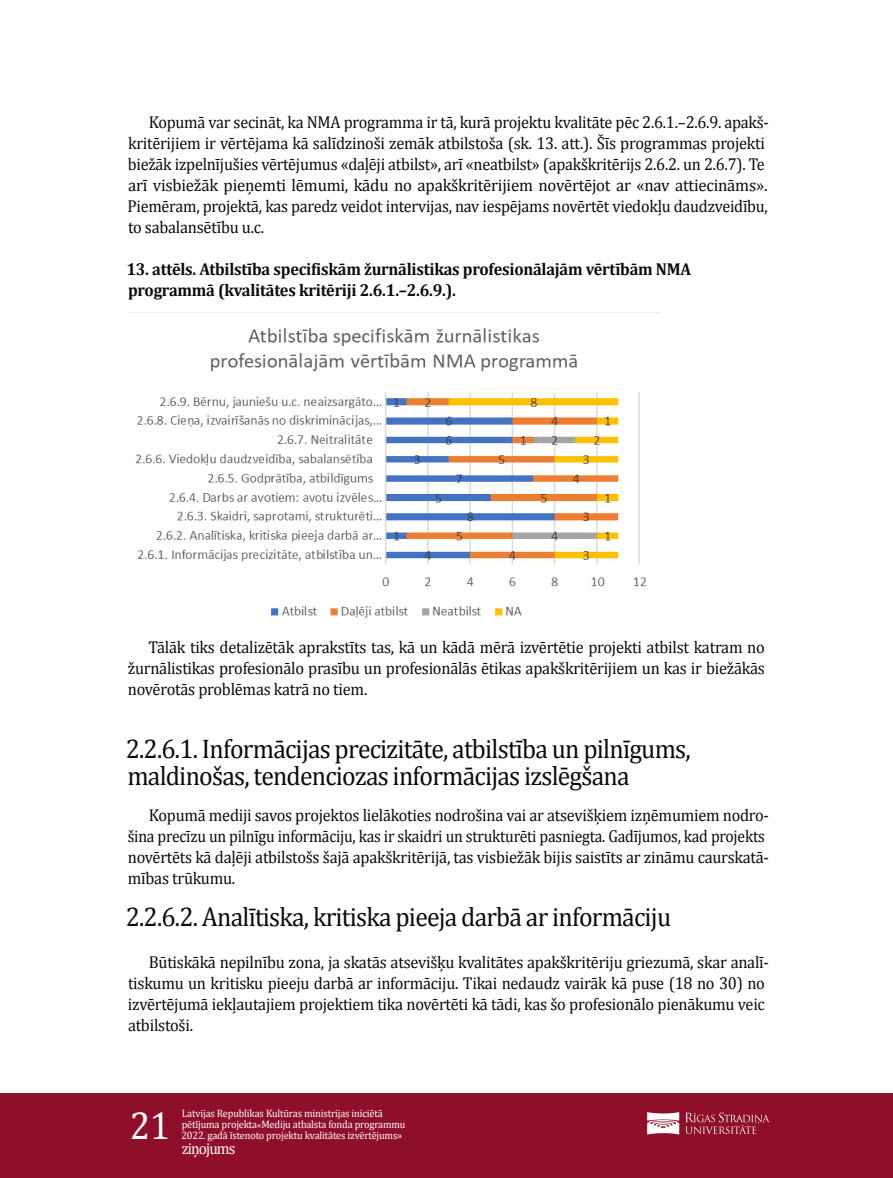
<style>
.page{position:relative;width:893px;height:1178px;background:#fff}
.page>*{position:absolute;margin:0;border:0;box-sizing:border-box;transform-origin:0 0}
.t1{font:39px "Cambria";color:#fff;scale:.95 1}
.ApaksVirsrakstsCambr{font:27px/27px "Cambria";letter-spacing:-.03em;color:#090b0c;scale:.95 1}
.t2{font:17.25px/21px "Cambria";letter-spacing:-.015em;color:#090b0c;scale:.95 1}
.t3{font:17.25px/21px "Cambria";letter-spacing:-.015em;color:#090b0c;scale:.94 1}
.t4{font:700 17.25px/21px "Cambria";letter-spacing:-.015em;color:#090b0c;scale:.95 1}
.t5{font:16.2px "Cambria";letter-spacing:-.06em;color:#fff;scale:.95 1}
.t6{font:10.8px/10.8px "Cambria";letter-spacing:-.015em;color:#fff;scale:.95 1}
.s1{font-size:9.45px}
</style>
<div class="page">
<div style="left:0;top:1094px;width:893px;height:84px;background:#8f0e2a"></div>
<svg style="left:647px;top:1112px;width:32px;height:22px"></svg>
<svg style="left:685px;top:1112px;width:85px;height:22px"></svg>
<img style="left:135px;top:328px;width:512px;height:290px">
<p class="t3" style="left:128px;top:111px;width:684px;text-indent:21px">Kopumā var secināt, ka NMA programma ir tā, kurā projektu kvalitāte pēc 2.6.1.–2.6.9. apakš&shy;kritērijiem ir vērtējama kā salīdzinoši zemāk atbilstoša (sk. 13. att.). Šīs programmas projekti biežāk izpelnījušies vērtējumus «daļēji atbilst», arī «neatbilst» (apakškritērijs 2.6.2. un 2.6.7). Te arī visbiežāk pieņemti lēmumi, kādu no apakškritērijiem novērtējot ar «nav attiecināms».<br>Piemēram, projektā, kas paredz veidot intervijas, nav iespējams novērtēt viedokļu daudzveidību, to sabalansētību u.c.</p>
<p class="t4" style="left:126px;top:258px;width:596px">13. attēls. Atbilstība specifiskām žurnālistikas profesionālajām vērtībām NMA programmā (kvalitātes kritēriji 2.6.1.–2.6.9.).</p>
<p class="t2" style="left:128px;top:636px;width:672px;text-align:justify;text-indent:21px">Tālāk tiks detalizētāk aprakstīts tas, kā un kādā mērā izvērtētie projekti atbilst katram no žurnālistikas profesionālo prasību un profesionālās ētikas apakškritērijiem un kas ir biežākās novērotās problēmas katrā no tiem.</p>
<p class="ApaksVirsrakstsCambr" style="left:126px;top:735px;width:596px">2.2.6.1. Informācijas precizitāte, atbilstība un pilnīgums, maldinošas, tendenciozas informācijas izslēgšana</p>
<p class="t2" style="left:128px;top:804px;width:677px;text-indent:21px">Kopumā mediji savos projektos lielākoties nodrošina vai ar atsevišķiem izņēmumiem nodro&shy;šina precīzu un pilnīgu informāciju, kas ir skaidri un strukturēti pasniegta. Gadījumos, kad projekts novērtēts kā daļēji atbilstošs šajā apakškritērijā, tas visbiežāk bijis saistīts ar zināmu caurskatā&shy;mības trūkumu.</p>
<p class="ApaksVirsrakstsCambr" style="left:126px;top:903px;width:576px">2.2.6.2. Analītiska, kritiska pieeja darbā ar informāciju</p>
<p class="t2" style="left:128px;top:951px;width:676px;text-indent:21px">Būtiskākā nepilnību zona, ja skatās atsevišķu kvalitātes apakškritēriju griezumā, skar analī&shy;tiskumu un kritisku pieeju darbā ar informāciju. Tikai nedaudz vairāk kā puse (18 no 30) no izvērtējumā iekļautajiem projektiem tika novērtēti kā tādi, kas šo profesionālo pienākumu veic atbilstoši.</p>
<h1 class="t1" style="left:130px;top:1103px;width:44px">21</h1>
<p class="t6" style="left:181px;top:1108px;width:237px">Latvijas Republikas Kultūras ministrijas iniciētā pētījuma projekta<span class="s1">«</span>Mediju atbalsta fonda programmu<br>2022. gadā īstenoto projektu kvalitātes izvērtējums»</p>
<p class="t5" style="left:182px;top:1139px;width:58px">ziņojums</p>
</div>
